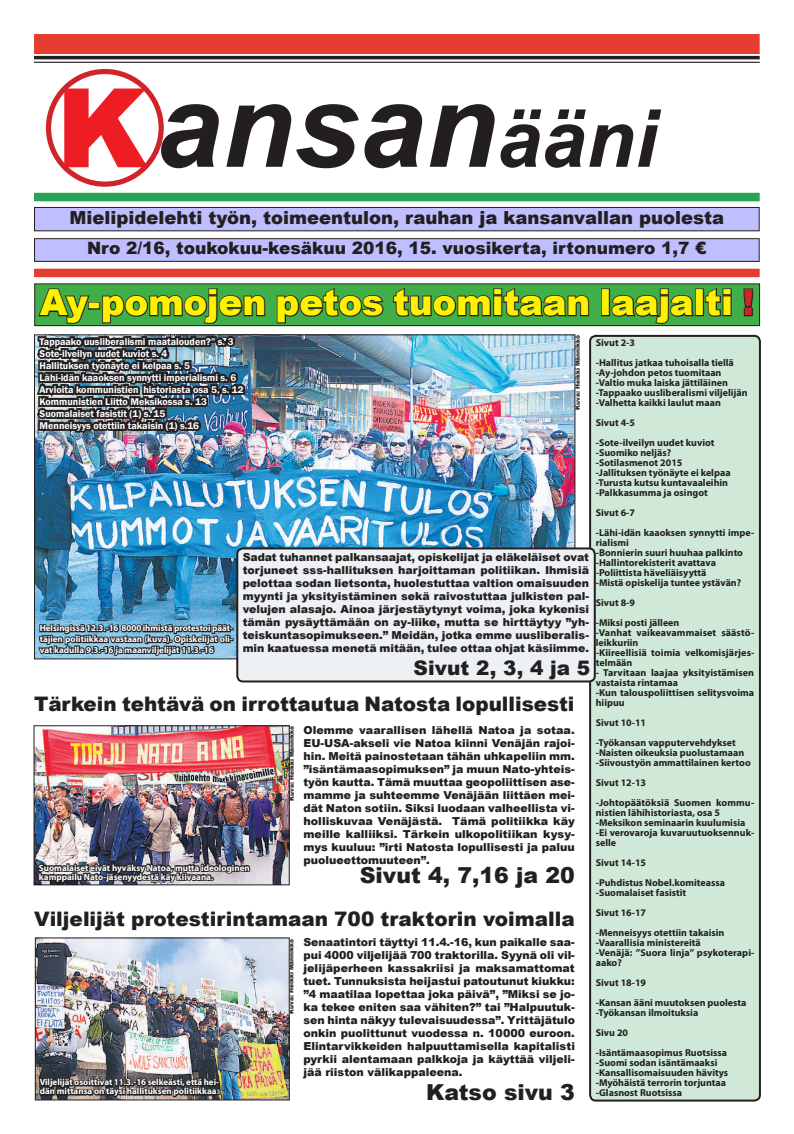
<style>
.page{position:relative;width:794px;height:1134px;background:#fff}
.page>*{position:absolute;margin:0;border:0;box-sizing:border-box;transform-origin:0 0}
.t1{font:italic 700 118px "Arial";color:#231f20}
.t2{font:900 36px "Arial";letter-spacing:-.005em;color:#fff101}
.t3{font:900 22px "Arial";color:#231f20}
.t4{font:900 20px "Arial";color:#231f20}
.t5{font:900 18px "Arial";color:#231f20}
.t6{font:900 17px "Arial";color:#231f20}
.t7{font:900 11px/13px "Arial";color:#231f20;text-align:justify}
.t8{font:700 10px/10px "Myriad Pro";color:#231f20}
.t9{font:600 10px/12px "Franklin Gothic";color:#fff}
.t10{font:700 9px/10.8px "Myriad Pro";color:#fff}
.t11{font:900 6px "Arial";color:#231f20}
.s1{font-weight:900;font-style:normal;font-size:110px;color:#ee1d23}
.s2{font-size:80px}
.s3{color:#d1232a}
</style>
<div class="page">
<img style="left:36px;top:336px;width:537px;height:321px">
<div style="left:35px;top:284px;width:724px;height:42px;background:#40ae49"></div>
<div style="left:34px;top:283px;width:726px;height:43px;border:1px solid #231f20"></div>
<svg style="left:276px;top:288px;width:108px;height:36px"></svg>
<svg style="left:393px;top:288px;width:197px;height:29px"></svg>
<div style="left:601px;top:288px;width:9px;height:28px;border:2px solid #231f20"></div>
<svg style="left:610px;top:288px;width:86px;height:37px"></svg>
<div style="left:695px;top:288px;width:9px;height:28px;border:2px solid #231f20"></div>
<svg style="left:704px;top:288px;width:28px;height:29px"></svg>
<svg style="left:743px;top:288px;width:11px;height:29px"></svg>
<div style="left:590px;top:336px;width:170px;height:764px;background:#d0e8d7;border-radius:6px"></div>
<div style="left:589px;top:335px;width:172px;height:766px;border:2px solid #231f20;border-radius:6px"></div>
<div style="left:237px;top:548px;width:358px;height:133px;background:#edf1f4;border-radius:6px"></div>
<div style="left:236px;top:547px;width:360px;height:135px;border:2px solid #231f20;border-radius:6px"></div>
<img style="left:34px;top:287px;width:232px;height:153px">
<img style="left:37px;top:602px;width:197px;height:58px">
<img style="left:37px;top:939px;width:251px;height:159px">
<div style="left:35px;top:937px;width:255px;height:163px;border:1px solid #231f20"></div>
<img style="left:36px;top:727px;width:252px;height:156px">
<div style="left:34px;top:725px;width:256px;height:160px;border:1px solid #231f20"></div>
<img style="left:37px;top:822px;width:214px;height:64px">
<img style="left:37px;top:1046px;width:183px;height:55px">
<div style="left:34px;top:269px;width:725px;height:8px;background:#e53e30"></div>
<hr style="left:34px;top:56px;width:725px;height:3px;background:#231f20">
<hr style="left:34px;top:62px;width:725px;height:1px;background:#231f20">
<div style="left:34px;top:34px;width:725px;height:20px;background:#e53e30"></div>
<div style="left:35px;top:207px;width:724px;height:24px;background:#bfbfff"></div>
<div style="left:34px;top:207px;width:725px;height:24px;border:1px solid #231f20"></div>
<div style="left:35px;top:239px;width:724px;height:22px;background:#bfbfff"></div>
<div style="left:34px;top:238px;width:725px;height:24px;border:1px solid #231f20"></div>
<div style="left:34px;top:193px;width:725px;height:8px;background:#28a456"></div>
<div style="left:46px;top:69px;width:118px;height:118px;border:5px solid #d1232a;border-radius:50%"></div>
<h1 class="t1" style="left:56px;top:47px;width:602px"><span class="s1">K</span> ansan<span class="s2">ääni</span></h1>
<h3 class="t5" style="left:69px;top:205px;width:656px">Mielipidelehti työn, toimeentulon, rauhan ja kansanvallan puolesta</h3>
<h3 class="t6" style="left:87px;top:236px;width:621px">Nro 2/16, toukokuu-kesäkuu 2016, 15. vuosikerta, irtonumero 1,7 €</h3>
<h2 class="t2" style="left:40px;top:276px;width:716px">Ay-pomojen petos tuomitaan laajalti <span class="s3">!</span></h2>
<p class="t11" style="left:573px;top:410px;width:76px;rotate:-90deg">Kuva: Heikki Männikkö</p>
<p class="t9" style="left:40px;top:336px;width:206px">Tappaako uusliberalismi maatalouden?” s. 3<br>Sote-ilveilyn uudet kuviot s. 4<br>Hallituksen työnäyte ei kelpaa s. 5<br>Lähi-idän kaaoksen synnytti imperialismi s. 6<br>Arvioita kommunistien historiasta osa 5, s. 12<br>Kommunistien Liitto Meksikossa s. 13<br>Suomalaiset fasistit (1) s. 15<br>Menneisyys otettiin takaisin (1) s.16</p>
<p class="t8" style="left:596px;top:332px;width:140px;line-height:20px">Sivut 2-3<br>-Hallitus jatkaa tuhoisalla tiellä</p>
<p class="t8" style="left:596px;top:367px;width:153px">-Ay-johdon petos tuomitaan -Valtio muka laiska jättiläinen -Tappaako uusliberalismi viljelijän -Valhetta kaikki laulut maan</p>
<p class="t8" style="left:596px;top:412px;width:120px;line-height:20px">Sivut 4-5<br>-Sote-ilveilyn uudet kuviot</p>
<p class="t8" style="left:596px;top:447px;width:136px">-Suomiko neljäs? -Sotilasmenot 2015 -Jallituksen työnäyte ei kelpaa -Turusta kutsu kuntavaaleihin -Palkkasumma ja osingot</p>
<p class="t8" style="left:596px;top:502px;width:160px;line-height:20px">Sivut 6-7<br>-Lähi-idän kaaoksen synnytti impe-</p>
<p class="t8" style="left:596px;top:537px;width:149px">rialismi<br>-Bonnierin suuri huuhaa palkinto -Hallintorekisterit avattava -Poliittista häveliäisyyttä<br>-Mistä opiskelija tuntee ystävän?</p>
<p class="t8" style="left:596px;top:592px;width:85px;line-height:20px">Sivut 8-9<br>-Miksi posti jälleen</p>
<p class="t8" style="left:596px;top:627px;width:160px">-Vanhat vaikeavammaiset säästö&shy;leikkuriin<br>-Kiireellisiä toimia velkomisjärjes&shy;telmään</p>
<p class="t8" style="left:596px;top:667px;width:160px">- Tarvitaan laajaa yksityistämisen vastaista rintamaa<br>-Kun talouspoliittisen selitysvoima hiipuu</p>
<p class="t8" style="left:596px;top:712px;width:141px;line-height:20px">Sivut 10-11<br>-Työkansan vapputervehdykset</p>
<p class="t8" style="left:596px;top:747px;width:156px">-Naisten oikeuksia puolustamaan -Siivoustyön ammattilainen kertoo</p>
<p class="t8" style="left:596px;top:772px;width:160px;line-height:20px">Sivut 12-13<br>-Johtopäätöksiä Suomen kommu-</p>
<p class="t8" style="left:596px;top:807px;width:160px">nistien lähihistoriasta, osa 5 -Meksikon seminaarin kuulumisia -Ei verovaroja kuvaruutuoksennuk&shy;selle</p>
<p class="t8" style="left:596px;top:852px;width:131px;line-height:20px">Sivut 14-15<br>-Puhdistus Nobel.komiteassa</p>
<p class="t8" style="left:596px;top:882px;width:130px;line-height:20px">-Suomalaiset fasistit<br>Sivut 16-17<br>-Menneisyys otettiin takaisin</p>
<p class="t8" style="left:596px;top:937px;width:160px">-Vaarallisia ministereitä<br>-Venäjä: ”Suora linja” psykoterapi&shy;aako?</p>
<p class="t8" style="left:596px;top:972px;width:152px;line-height:20px">Sivut 18-19<br>-Kansan ääni muutoksen puolesta</p>
<p class="t8" style="left:596px;top:1002px;width:133px;line-height:20px">-Työkansan ilmoituksia<br>Sivu 20<br>-Isäntämaasopimus Ruotsissa</p>
<p class="t8" style="left:596px;top:1057px;width:134px">-Suomi sodan isäntämaaksi -Kansallisomaisuuden hävitys -Myöhäistä terrorin torjuntaa -Glasnost Ruotsissa</p>
<p class="t7" style="left:243px;top:550px;width:348px">Sadat tuhannet palkansaajat, opiskelijat ja eläkeläiset ovat torjuneet sss-hallituksen harjoittaman politiikan. Ihmisiä pelottaa sodan lietsonta, huolestuttaa valtion omaisuuden myynti ja yksityistäminen sekä raivostuttaa julkisten pal&shy;velujen alasajo. Ainoa järjestäytynyt voima, joka kykenisi tämän pysäyttämään on ay-liike, mutta se hirttäytyy ”yh&shy;teiskuntasopimukseen.” Meidän, jotka emme uusliberalis&shy;min kaatuessa menetä mitään, tulee ottaa ohjat käsiimme.</p>
<p class="t10" style="left:40px;top:622px;width:195px;text-align:justify">Helsingissä 12.3.-16 8000 ihmistä protestoi päät&shy;täjien politiikkaa vastaan (kuva). Opiskelijat oli&shy;vat kadulla 9.3.-16 ja maanviljelijät 11.3.-16</p>
<h3 class="t4" style="left:413px;top:653px;width:178px">Sivut 2, 3, 4 ja 5</h3>
<h3 class="t4" style="left:34px;top:689px;width:542px">Tärkein tehtävä on irrottautua Natosta lopullisesti</h3>
<p class="t7" style="left:303px;top:723px;width:273px">Olemme vaarallisen lähellä Natoa ja sotaa.<br>EU-USA-akseli vie Natoa kiinni Venäjän rajoi&shy;hin. Meitä painostetaan tähän uhkapeliin mm. ”isäntämaasopimuksen” ja muun Nato-yhteis&shy;työn kautta. Tämä muuttaa geopoliittisen ase&shy;mamme ja suhteemme Venäjään liittäen mei&shy;dät Naton sotiin. Siksi luodaan valheellista vi&shy;holliskuvaa Venäjästä. Tämä politiikka käy meille kalliiksi. Tärkein ulkopolitiikan kysy&shy;mys kuuluu: ”irti Natosta lopullisesti ja paluu puolueettomuuteen”.</p>
<p class="t11" style="left:287px;top:801px;width:76px;rotate:-90deg">Kuva: Heikki Männikkö</p>
<p class="t10" style="left:39px;top:863px;width:212px;line-height:9px">Suomalaiset eivät hyväksy Natoa, mutta ideologinen kamppailu Nato-jäsenyydestä käy kiivaana.</p>
<h3 class="t3" style="left:360px;top:859px;width:217px">Sivut 4, 7,16 ja 20</h3>
<h3 class="t4" style="left:34px;top:904px;width:542px">Viljelijät protestirintamaan 700 traktorin voimalla</h3>
<p class="t7" style="left:303px;top:935px;width:273px">Senaatintori täyttyi 11.4.-16, kun paikalle saa&shy;pui 4000 viljelijää 700 traktorilla. Syynä oli vil&shy;jelijäperheen kassakriisi ja maksamattomat tuet. Tunnuksista heijastui patoutunut kiukku: ”4 maatilaa lopettaa joka päivä”, ”Miksi se jo&shy;ka tekee eniten saa vähiten?” tai ”Halpuutuk&shy;sen hinta näkyy tulevaisuudessa”. Yrittäjätulo onkin puolittunut vuodessa n. 10000 euroon.<br>Elintarvikkeiden halpuuttamisella kapitalisti pyrkii alentamaan palkkoja ja käyttää viljeli&shy;jää riiston välikappaleena.</p>
<p class="t11" style="left:287px;top:1014px;width:76px;rotate:-90deg">Kuva: Heikki Männikkö</p>
<p class="t10" style="left:40px;top:1078px;width:181px;line-height:9px">Viljelijät osoittivat 11.3.-16 selkeästi, että hei&shy;dän mittansa on täysi hallituksen politiikkaa.</p>
<h3 class="t3" style="left:426px;top:1076px;width:150px">Katso sivu 3</h3>
</div>
